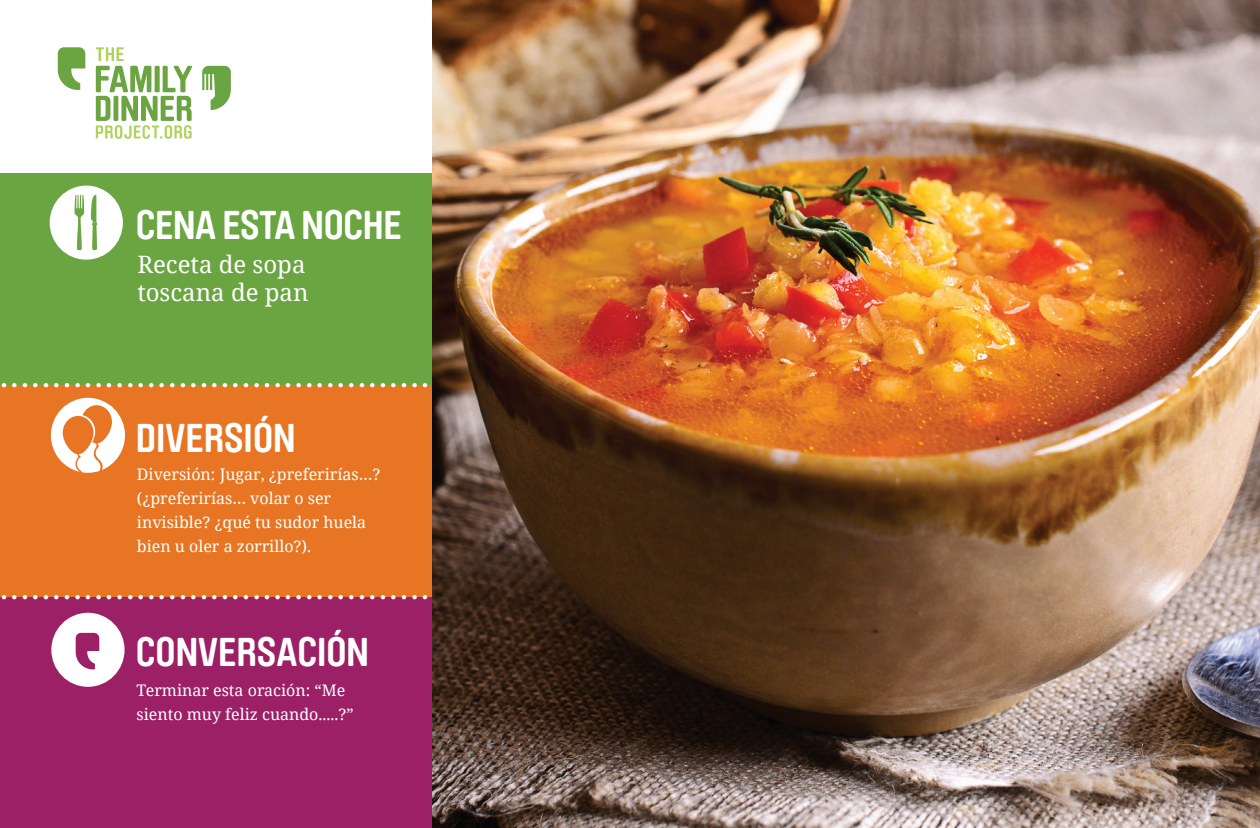
<style>
.page{position:relative;width:1260px;height:828px;background:#fff}
.page>*{position:absolute;margin:0;border:0;box-sizing:border-box;transform-origin:0 0}
.t1{font:700 40px "Brauer Neue";color:#fff}
.t2{font:700 26px "Clarendon";color:#fff}
.t3{font:24px/28px "Noto Serif";color:#fff}
.t4{font:16px/24px "Noto Serif";color:#fff}
</style>
<div class="page">
<div style="left:0;top:174px;width:447px;height:212px;background:#6aa542"></div>
<div style="left:0;top:386px;width:447px;height:212px;background:#e77524"></div>
<div style="left:0;top:598px;width:447px;height:230px;background:#9c2066"></div>
<svg style="left:58px;top:47px;width:27px;height:43px"></svg>
<svg style="left:202px;top:66px;width:29px;height:44px"></svg>
<svg style="left:96px;top:47px;width:96px;height:92px"></svg>
<svg style="left:51px;top:398px;width:74px;height:75px"></svg>
<div style="left:51px;top:613px;width:74px;height:74px;background:#fff;border-radius:50%"></div>
<svg style="left:76px;top:633px;width:23px;height:36px"></svg>
<div style="left:50px;top:186px;width:73px;height:74px;background:#fff;border-radius:50%"></div>
<svg style="left:75px;top:195px;width:9px;height:55px"></svg>
<svg style="left:91px;top:195px;width:6px;height:55px"></svg>
<img style="left:432px;top:0;width:828px;height:828px">
<h1 class="t1" style="left:136px;top:202px;width:267px">CENA ESTA NOCHE</h1>
<h3 class="t3" style="left:137px;top:250px;width:173px">Receta de sopa toscana de pan</h3>
<h2 class="t2" style="left:0;top:363px;width:431px">.........................................</h2>
<h1 class="t1" style="left:136px;top:415px;width:161px">DIVERSIÓN</h1>
<p class="t4" style="left:137px;top:462px;width:245px">Diversión: Jugar, ¿preferirías…? (¿preferirías… volar o ser invisible? ¿qué tu sudor huela bien u oler a zorrillo?).</p>
<h2 class="t2" style="left:0;top:575px;width:431px">.........................................</h2>
<h1 class="t1" style="left:136px;top:629px;width:235px">CONVERSACIÓN</h1>
<p class="t4" style="left:137px;top:678px;width:219px">Terminar esta oración: “Me siento muy feliz cuando.....?”</p>
</div>
